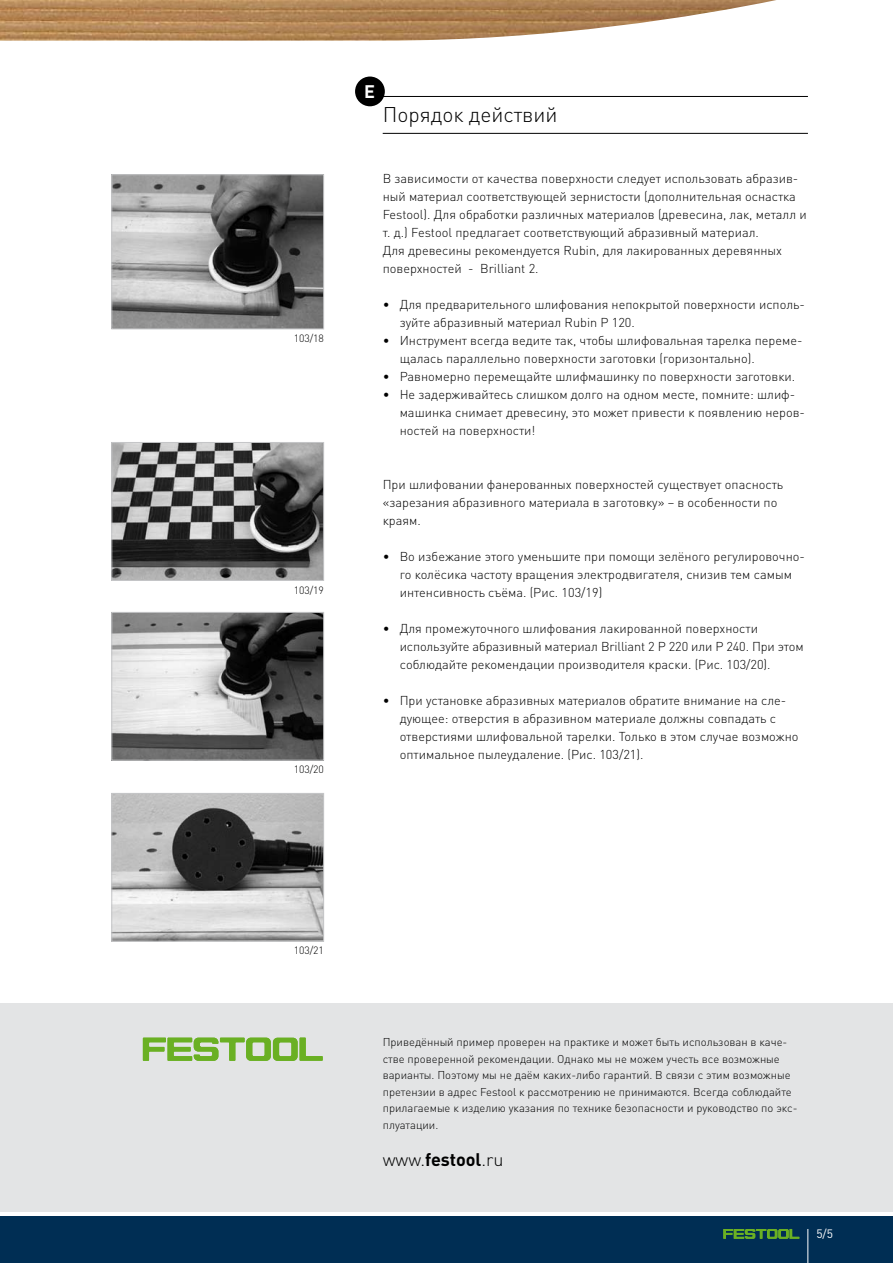
<style>
.page{position:relative;width:893px;height:1263px;background:#fff}
.page>*{position:absolute;margin:0;border:0;box-sizing:border-box;transform-origin:0 0}
.t1{font:300 21px "DIN Pro";color:#000}
.t2{font:300 18px "DIN Pro";color:#000}
.t3{font:700 18px "DIN Pro";color:#fff}
.t4{font:300 12.75px/18px "DIN Pro";color:#000}
.t5{font:12px "DIN Pro";color:#fff}
.t6{font:300 11.25px/16.5px "DIN Pro";color:#000}
.t7{font:300 10.5px "DIN Pro";letter-spacing:-.005em;color:#000}
.s1{font-weight:700}
</style>
<div class="page">
<div style="left:0;top:1216px;width:893px;height:47px;background:#002e54"></div>
<svg style="left:723px;top:1229px;width:76px;height:10px"></svg>
<hr style="left:807px;top:1229px;width:1px;height:34px;background:#fff">
<div style="left:0;top:1003px;width:893px;height:209px;background:#e3e4e5"></div>
<svg style="left:143px;top:1037px;width:180px;height:24px"></svg>
<img style="left:0;top:0;width:776px;height:41px">
<div style="left:355px;top:77px;width:30px;height:29px;background:#000;border-radius:50%"></div>
<hr style="left:383px;top:96px;width:425px;height:1px;background:#000">
<hr style="left:383px;top:133px;width:425px;height:1px;background:#000">
<img style="left:113px;top:176px;width:209px;height:151px">
<div style="left:111px;top:174px;width:213px;height:155px;border:1px solid #c5c6c8"></div>
<img style="left:113px;top:444px;width:209px;height:135px">
<div style="left:111px;top:442px;width:213px;height:139px;border:1px solid #c5c6c8"></div>
<img style="left:113px;top:614px;width:209px;height:144px">
<div style="left:111px;top:612px;width:213px;height:148px;border:1px solid #c5c6c8"></div>
<img style="left:113px;top:795px;width:209px;height:144px">
<div style="left:111px;top:793px;width:213px;height:148px;border:1px solid #c5c6c8"></div>
<p class="t7" style="left:294px;top:331px;width:32px">103/18</p>
<p class="t7" style="left:294px;top:583px;width:32px">103/19</p>
<p class="t7" style="left:294px;top:762px;width:32px">103/20</p>
<h2 class="t3" style="left:364px;top:79px;width:12px">E</h2>
<h1 class="t1" style="left:383px;top:100px;width:176px">Порядок действий</h1>
<p class="t4" style="left:383px;top:169px;width:425px">В зависимости от качества поверхности следует использовать абразив&shy;ный материал соответствующей зернистости (дополнительная оснастка Festool). Для обработки различных материалов (древесина, лак, металл и т. д.) Festool предлагает соответствующий абразивный материал.<br>Для древесины рекомендуется Rubin, для лакированных деревянных поверхностей - Brilliant 2.</p>
<p class="t4" style="left:400px;top:295px;width:407px;text-indent:-17px">• Для предварительного шлифования непокрытой поверхности исполь&shy;зуйте абразивный материал Rubin P 120.</p>
<p class="t4" style="left:400px;top:331px;width:404px;text-indent:-17px">• Инструмент всегда ведите так, чтобы шлифовальная тарелка переме&shy;щалась параллельно поверхности заготовки (горизонтально).</p>
<p class="t4" style="left:383px;top:367px;width:414px">• Равномерно перемещайте шлифмашинку по поверхности заготовки.</p>
<p class="t4" style="left:400px;top:385px;width:407px;text-indent:-17px">• Не задерживайтесь слишком долго на одном месте, помните: шлиф&shy;машинка снимает древесину, это может привести к появлению неров&shy;ностей на поверхности!</p>
<p class="t4" style="left:383px;top:475px;width:402px">При шлифовании фанерованных поверхностей существует опасность «зарезания абразивного материала в заготовку» – в особенности по краям.</p>
<p class="t4" style="left:400px;top:547px;width:407px;text-indent:-17px">• Во избежание этого уменьшите при помощи зелёного регулировочно&shy;го колёсика частоту вращения электродвигателя, снизив тем самым интенсивность съёма. (Рис. 103/19)</p>
<p class="t4" style="left:400px;top:619px;width:406px;text-indent:-17px">• Для промежуточного шлифования лакированной поверхности используйте абразивный материал Brilliant 2 P 220 или P 240. При этом соблюдайте рекомендации производителя краски. (Рис. 103/20).</p>
<p class="t4" style="left:400px;top:691px;width:400px;text-indent:-17px">• При установке абразивных материалов обратите внимание на сле&shy;дующее: отверстия в абразивном материале должны совпадать с отверстиями шлифовальной тарелки. Только в этом случае возможно оптимальное пылеудаление. (Рис. 103/21).</p>
<p class="t7" style="left:294px;top:943px;width:32px">103/21</p>
<p class="t6" style="left:383px;top:1033px;width:416px">Приведённый пример проверен на практике и может быть использован в каче&shy;стве проверенной рекомендации. Однако мы не можем учесть все возможные варианты. Поэтому мы не даём каких-либо гарантий. В связи с этим возможные претензии в адрес Festool к рассмотрению не принимаются. Всегда соблюдайте прилагаемые к изделию указания по технике безопасности и руководство по экс&shy;плуатации.</p>
<h2 class="t2" style="left:383px;top:1147px;width:122px">www.<span class="s1">festool</span>.ru</h2>
<p class="t5" style="left:816px;top:1225px;width:18px">5/5</p>
</div>
